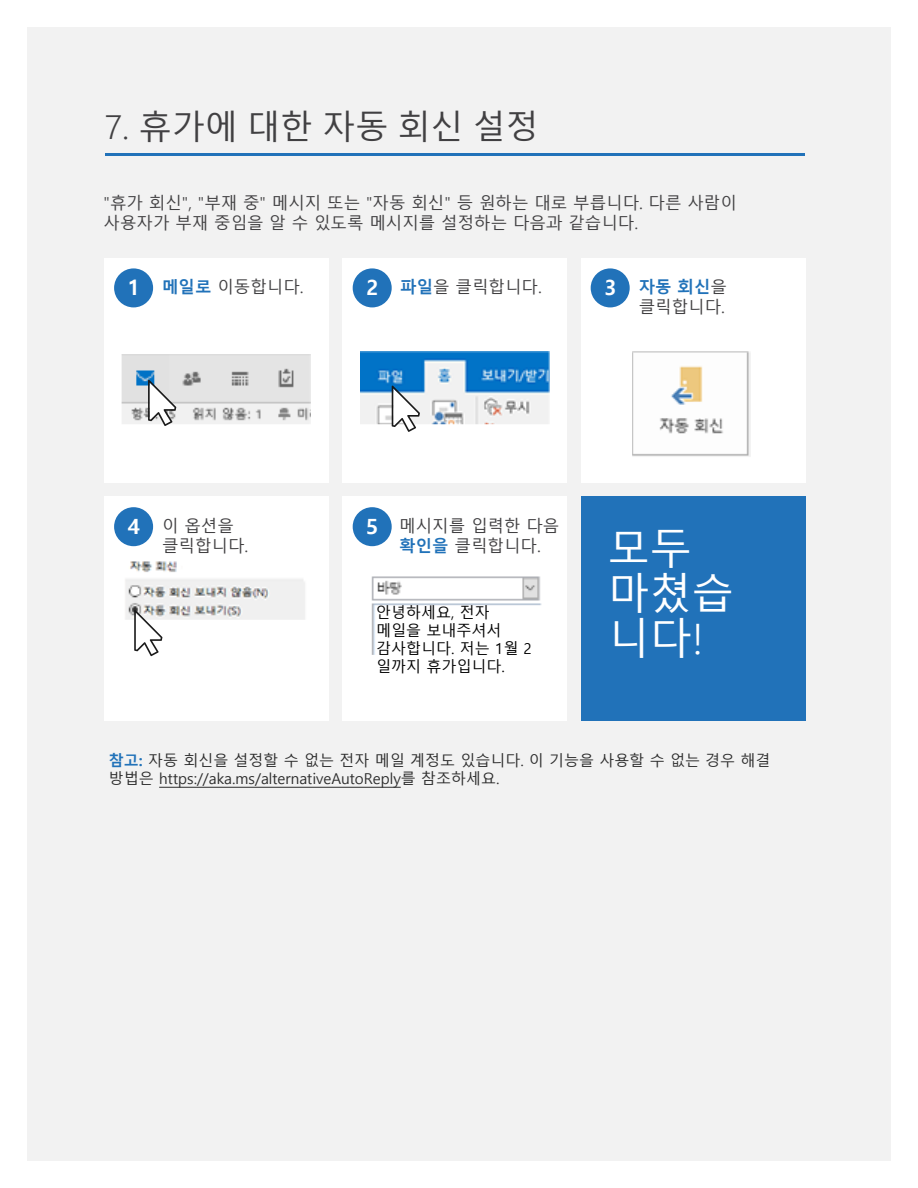
<style>
.page{position:relative;width:918px;height:1188px;background:#fff}
.page>*{position:absolute;margin:0;border:0;box-sizing:border-box;transform-origin:0 0}
.t1{font:42px/45px "Malgun Gothic";color:#fff}
.t2{font:33px "Malgun Gothic";color:#414042}
.t3{font:700 21px "Malgun Gothic";color:#fff}
.t4{font:16.5px/19.8px "Malgun Gothic";color:#414042}
.t5{font:15px/18px "Malgun Gothic";color:#2d2d2d}
.t6{font:15px/18px "Malgun Gothic";color:#000}
.s1{font-weight:300}
.s2{font-weight:700;color:#2172b9}
</style>
<div class="page">
<div style="left:27px;top:27px;width:864px;height:1134px;background:#f2f2f2"></div>
<hr style="left:159px;top:787px;width:242px;height:1px;background:#2d2d2d">
<div style="left:104px;top:258px;width:225px;height:225px;background:#fff"></div>
<div style="left:342px;top:258px;width:225px;height:225px;background:#fff"></div>
<div style="left:104px;top:496px;width:225px;height:225px;background:#fff"></div>
<div style="left:342px;top:496px;width:225px;height:225px;background:#fff"></div>
<div style="left:581px;top:258px;width:225px;height:225px;background:#fff"></div>
<div style="left:581px;top:496px;width:225px;height:225px;background:#2172b9"></div>
<hr style="left:105px;top:153px;width:699px;height:3px;background:#2172b9">
<div style="left:114px;top:268px;width:39px;height:39px;background:#2172b9;border-radius:50%"></div>
<div style="left:353px;top:268px;width:39px;height:39px;background:#2172b9;border-radius:50%"></div>
<div style="left:114px;top:507px;width:39px;height:39px;background:#2172b9;border-radius:50%"></div>
<div style="left:353px;top:507px;width:39px;height:39px;background:#2172b9;border-radius:50%"></div>
<div style="left:591px;top:268px;width:39px;height:39px;background:#2172b9;border-radius:50%"></div>
<img style="left:122px;top:354px;width:189px;height:70px">
<svg style="left:148px;top:380px;width:28px;height:46px"></svg>
<img style="left:360px;top:352px;width:190px;height:72px">
<svg style="left:392px;top:386px;width:28px;height:46px"></svg>
<img style="left:632px;top:352px;width:119px;height:105px">
<img style="left:125px;top:561px;width:180px;height:59px">
<div style="left:216px;top:560px;width:92px;height:17px;background:#fff"></div>
<svg style="left:134px;top:610px;width:28px;height:46px"></svg>
<img style="left:371px;top:576px;width:171px;height:79px">
<div style="left:376px;top:607px;width:163px;height:86px;background:#fff"></div>
<h2 class="t2" style="left:105px;top:108px;width:435px"><span class="s1">7.</span> 휴가에 대한 자동 회신 설정</h2>
<p class="t4" style="left:104px;top:193px;width:635px">"휴가 회신", "부재 중" 메시지 또는 "자동 회신" 등 원하는 대로 부릅니다. 다른 사람이 사용자가 부재 중임을 알 수 있도록 메시지를 설정하는 다음과 같습니다.</p>
<p class="t4" style="left:162px;top:278px;width:143px"><span class="s2">메일로</span> 이동합니다.</p>
<p class="t4" style="left:400px;top:278px;width:143px"><span class="s2">파일</span>을 클릭합니다.</p>
<p class="t3" style="left:128px;top:275px;width:14px">1</p>
<p class="t3" style="left:366px;top:275px;width:14px">2</p>
<p class="t3" style="left:604px;top:275px;width:14px">3</p>
<p class="t4" style="left:639px;top:278px;width:90px"><span class="s2">자동 회신</span>을 클릭합니다.</p>
<p class="t3" style="left:128px;top:514px;width:14px">4</p>
<p class="t4" style="left:399px;top:517px;width:162px">메시지를 입력한 다음 <span class="s2">확인을</span> 클릭합니다.</p>
<p class="t4" style="left:162px;top:517px;width:88px">이 옵션을 클릭합니다.</p>
<p class="t3" style="left:366px;top:514px;width:14px">5</p>
<p class="t6" style="left:376px;top:604px;width:157px">안녕하세요, 전자 메일을 보내주셔서 감사합니다. 저는 1월 2 일까지 휴가입니다.</p>
<h1 class="t1" style="left:608px;top:528px;width:127px">모두 마쳤습 니다<span class="s1">!</span></h1>
<p class="t5" style="left:109px;top:752px;width:663px"><span class="s2">참고:</span> 자동 회신을 설정할 수 없는 전자 메일 계정도 있습니다. 이 기능을 사용할 수 없는 경우 해결 방법은 https://aka.ms/alternativeAutoReply를 참조하세요.</p>
</div>
